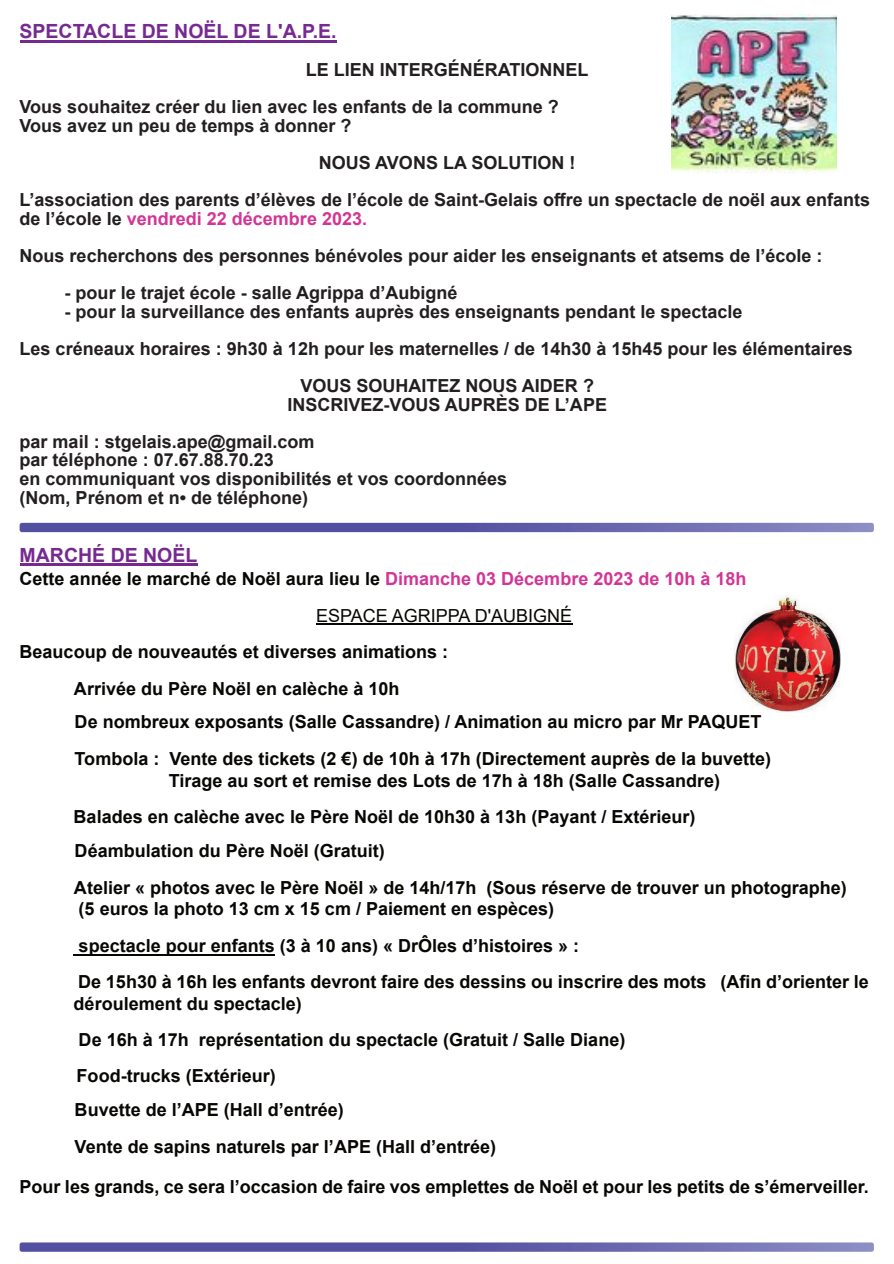
<style>
.page{position:relative;width:894px;height:1264px;background:#fff}
.page>*{position:absolute;margin:0;border:0;box-sizing:border-box;transform-origin:0 0}
.t1{font:700 19.5px "Arial";color:#762a91}
.t2{font:700 18px/36.5px "Arial";color:#080704}
.t3{font:700 18px/37.2px "Arial";color:#231f20}
.s1{color:#d33595}
.s2{font-weight:400}
</style>
<div class="page">
<svg style="left:20px;top:523px;width:853px;height:9px;background:#615ea9"></svg>
<hr style="left:316px;top:623px;width:256px;height:2px;background:#080704">
<hr style="left:74px;top:953px;width:201px;height:2px;background:#080704">
<svg style="left:20px;top:1242px;width:853px;height:9px;background:#6966ae"></svg>
<hr style="left:20px;top:40px;width:316px;height:2px;background:#762a91">
<hr style="left:20px;top:563px;width:177px;height:2px;background:#762a91">
<img style="left:671px;top:15px;width:165px;height:158px">
<img style="left:734px;top:595px;width:105px;height:117px">
<p class="t1" style="left:20px;top:24px;width:318px">SPECTACLE DE NOËL DE L'A.P.E.</p>
<p class="t3" style="left:20px;top:53px;width:570px;text-indent:286px">LE LIEN INTERGÉNÉRATIONNEL<br>Vous souhaitez créer du lien avec les enfants de la commune ?</p>
<p class="t3" style="left:20px;top:108px;width:333px">Vous avez un peu de temps à donner ?</p>
<p class="t3" style="left:319px;top:146px;width:258px">NOUS AVONS LA SOLUTION !</p>
<p class="t3" style="left:20px;top:183px;width:851px">L’association des parents d’élèves de l’école de Saint-Gelais offre un spectacle de noël aux enfants</p>
<p class="t3" style="left:20px;top:201px;width:804px">de l’école le <span class="s1">vendredi 22 décembre 2023.<br></span>Nous recherchons des personnes bénévoles pour aider les enseignants et atsems de l’école :</p>
<p class="t3" style="left:65px;top:276px;width:394px">- pour le trajet école - salle Agrippa d’Aubigné</p>
<p class="t3" style="left:65px;top:294px;width:679px">- pour la surveillance des enfants auprès des enseignants pendant le spectacle</p>
<p class="t3" style="left:20px;top:331px;width:834px">Les créneaux horaires : 9h30 à 12h pour les maternelles / de 14h30 à 15h45 pour les élémentaires</p>
<p class="t3" style="left:300px;top:369px;width:295px">VOUS SOUHAITEZ NOUS AIDER ?</p>
<p class="t3" style="left:20px;top:387px;width:588px;text-indent:268px">INSCRIVEZ-VOUS AUPRÈS DE L’APE par mail : stgelais.ape@gmail.com</p>
<p class="t3" style="left:20px;top:452px;width:489px;line-height:18.6px">par téléphone : 07.67.88.70.23<br>en communiquant vos disponibilités et vos coordonnées (Nom, Prénom et n• de téléphone)</p>
<p class="t1" style="left:20px;top:547px;width:179px">MARCHÉ DE NOËL</p>
<p class="t2" style="left:316px;top:562px;width:432px;text-indent:-296px">Cette année le marché de Noël aura lieu le <span class="s1">Dimanche 03 Décembre 2023 de 10h à 18h<br></span><span class="s2">ESPACE AGRIPPA D'AUBIGNÉ</span></p>
<p class="t2" style="left:20px;top:635px;width:430px;text-align:center">Beaucoup de nouveautés et diverses animations :<br>Arrivée du Père Noël en calèche à 10h</p>
<p class="t2" style="left:75px;top:705px;width:697px;line-height:37.2px">De nombreux exposants (Salle Cassandre) / Animation au micro par Mr PAQUET<br>Tombola : Vente des tickets (2 €) de 10h à 17h (Directement auprès de la buvette)</p>
<p class="t2" style="left:74px;top:763px;width:647px;text-indent:95px">Tirage au sort et remise des Lots de 17h à 18h (Salle Cassandre)<br>Balades en calèche avec le Père Noël de 10h30 à 13h (Payant / Extérieur)</p>
<p class="t2" style="left:74px;top:833px;width:774px;line-height:37.2px">Déambulation du Père Noël (Gratuit)<br>Atelier « photos avec le Père Noël » de 14h/17h (Sous réserve de trouver un photographe)</p>
<p class="t2" style="left:78px;top:892px;width:791px">(5 euros la photo 13 cm x 15 cm / Paiement en espèces)<br>spectacle pour enfants (3 à 10 ans) « DrÔles d’histoires » :<br>De 15h30 à 16h les enfants devront faire des dessins ou inscrire des mots (Afin d’orienter le</p>
<p class="t2" style="left:74px;top:986px;width:553px">déroulement du spectacle)<br>De 16h à 17h représentation du spectacle (Gratuit / Salle Diane)<br>Food-trucks (Extérieur)</p>
<p class="t2" style="left:75px;top:1092px;width:423px;line-height:37.2px">Buvette de l’APE (Hall d’entrée)<br>Vente de sapins naturels par l’APE (Hall d’entrée)</p>
<p class="t2" style="left:20px;top:1170px;width:850px">Pour les grands, ce sera l’occasion de faire vos emplettes de Noël et pour les petits de s’émerveiller.</p>
</div>
